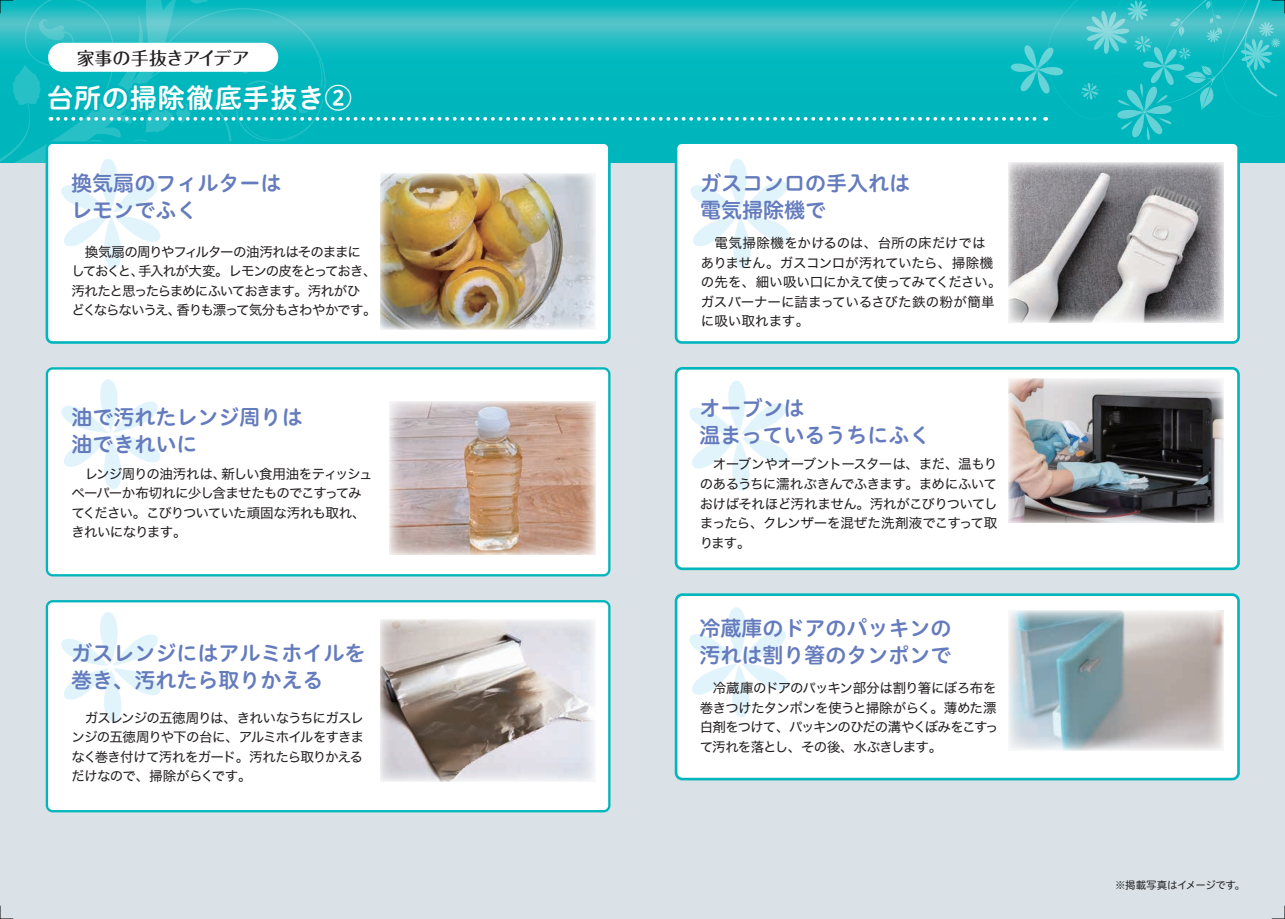
<style>
.page{position:relative;width:1285px;height:919px;background:#fff}
.page>*{position:absolute;margin:0;border:0;box-sizing:border-box;transform-origin:0 0}
.t1{font:27px "Hiragino UD Sans R Std N W6";letter-spacing:.03em;color:#fff}
.t2{font:21px/27px "Hiragino UD Sans R Std N W6";color:#647bbd}
.t3{font:500 18px "Maru Fo Pro";letter-spacing:-.01em;color:#231f20}
.t4{font:13.5px/19.5px "Hira Kaku Std N W4";letter-spacing:-.055em;color:#231f20}
.t5{font:13.5px/19.5px "Hira Kaku Std N W4";letter-spacing:-.08em;color:#231f20}
.t6{font:13.5px/19.5px "Hira Kaku Std N W4";letter-spacing:-.01em;color:#231f20}
.t7{font:10.5px "Hiragino UD Sans R Std N W4";letter-spacing:-.04em;color:#231f20}
</style>
<div class="page">
<div style="left:0;top:111px;width:1284px;height:807px;background:#dae2e7"></div>
<svg style="left:0;top:0;width:32px;height:162px;background:#14bac1"></svg>
<svg style="left:0;top:905px;width:13px;height:14px"></svg>
<svg style="left:0;top:0;width:13px;height:13px"></svg>
<svg style="left:1271px;top:905px;width:14px;height:14px"></svg>
<div style="left:47px;top:143px;width:562px;height:199px;background:#fff;border-radius:6px"></div>
<div style="left:46px;top:141px;width:564px;height:203px;border:3px solid #00b6bc;border-radius:6px"></div>
<img style="left:380px;top:288px;width:215px;height:41px">
<div style="left:47px;top:368px;width:562px;height:207px;background:#fff;border-radius:6px"></div>
<div style="left:46px;top:367px;width:564px;height:209px;border:2px solid #00b6bc;border-radius:6px"></div>
<svg style="left:45px;top:367px;width:144px;height:141px"></svg>
<div style="left:47px;top:601px;width:562px;height:210px;background:#fff;border-radius:6px"></div>
<div style="left:46px;top:600px;width:564px;height:212px;border:2px solid #00b6bc;border-radius:6px"></div>
<svg style="left:45px;top:600px;width:144px;height:141px"></svg>
<img style="left:380px;top:619px;width:215px;height:162px">
<div style="left:676px;top:143px;width:562px;height:199px;background:#fff;border-radius:6px"></div>
<div style="left:674px;top:141px;width:565px;height:203px;border:3px solid #00b6bc;border-radius:6px"></div>
<svg style="left:32px;top:0;width:1253px;height:288px"></svg>
<img style="left:1008px;top:162px;width:215px;height:160px">
<div style="left:676px;top:368px;width:562px;height:200px;background:#fff;border-radius:6px"></div>
<div style="left:674px;top:367px;width:565px;height:203px;border:3px solid #00b6bc;border-radius:6px"></div>
<svg style="left:674px;top:367px;width:143px;height:143px"></svg>
<img style="left:1008px;top:378px;width:215px;height:145px">
<div style="left:676px;top:594px;width:562px;height:185px;background:#fff;border-radius:6px"></div>
<div style="left:674px;top:593px;width:565px;height:187px;border:3px solid #00b6bc;border-radius:6px"></div>
<svg style="left:674px;top:593px;width:143px;height:143px"></svg>
<img style="left:1008px;top:610px;width:215px;height:140px">
<img style="left:389px;top:401px;width:206px;height:154px">
<h3 class="t3" style="left:77px;top:43px;width:174px">家事の手抜きアイデア</h3>
<h1 class="t1" style="left:47px;top:77px;width:306px">台所の掃除徹底手抜き②</h1>
<h2 class="t2" style="left:71px;top:168px;width:211px">換気扇のフィルターはレモンでふく</h2>
<p class="t5" style="left:71px;top:242px;width:306px">　換気扇の周りやフィルターの油汚れはそのままにしておくと、手入れが大変。レモンの皮をとっておき、汚れたと思ったらまめにふいておきます。汚れがひどくならないうえ、香りも漂って気分もさわやかです。</p>
<h2 class="t2" style="left:71px;top:402px;width:232px">油で汚れたレンジ周りは油できれいに</h2>
<p class="t4" style="left:71px;top:464px;width:303px">　レンジ周りの油汚れは、新しい食用油をティッシュペーパーか布切れに少し含ませたものでこすってみてください。こびりついていた頑固な汚れも取れ、きれいになります。</p>
<h2 class="t2" style="left:71px;top:638px;width:295px">ガスレンジにはアルミホイルを巻き、汚れたら取りかえる</h2>
<p class="t4" style="left:71px;top:708px;width:294px;text-align:justify">　ガスレンジの五徳周りは、きれいなうちにガスレンジの五徳周りや下の台に、アルミホイルをすきまなく巻き付けて汚れをガード。汚れたら取りかえるだけなので、掃除がらくです。</p>
<h2 class="t2" style="left:700px;top:168px;width:211px">ガスコンロの手入れは電気掃除機で</h2>
<p class="t6" style="left:700px;top:233px;width:302px">　電気掃除機をかけるのは、台所の床だけではありません。ガスコンロが汚れていたら、掃除機の先を、細い吸い口にかえて使ってみてください。ガスバーナーに詰まっているさびた鉄の粉が簡単に吸い取れます。</p>
<h2 class="t2" style="left:699px;top:393px;width:233px">オーブンは<br>温まっているうちにふく</h2>
<p class="t4" style="left:699px;top:454px;width:299px;text-align:justify">　オーブンやオーブントースターは、まだ、温もりのあるうちに濡れぶきんでふきます。まめにふいておけばそれほど汚れません。汚れがこびりついてしまったら、クレンザーを混ぜた洗剤液でこすって取ります。</p>
<h2 class="t2" style="left:699px;top:613px;width:254px">冷蔵庫のドアのパッキンの汚れは割り箸のタンポンで</h2>
<p class="t4" style="left:699px;top:678px;width:300px">　冷蔵庫のドアのパッキン部分は割り箸にぼろ布を巻きつけたタンポンを使うと掃除がらく。薄めた漂白剤をつけて、パッキンのひだの溝やくぼみをこすって汚れを落とし、その後、水ぶきします。</p>
<p class="t7" style="left:1114px;top:876px;width:132px">※掲載写真はイメージです。</p>
</div>
